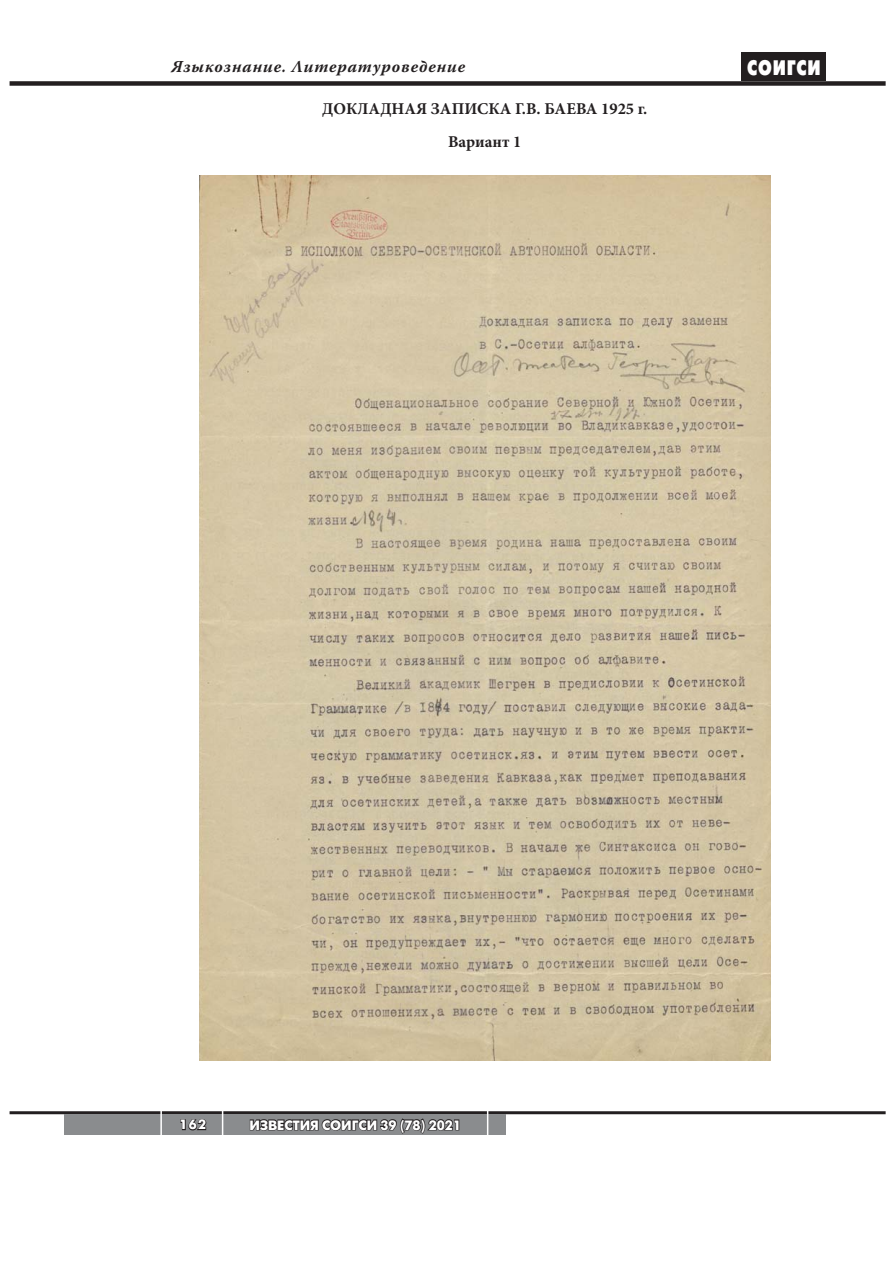
<style>
.page{position:relative;width:893px;height:1263px;background:#fff}
.page>*{position:absolute;margin:0;border:0;box-sizing:border-box;transform-origin:0 0}
.t1{font:21px "Futura Futuris Black C";letter-spacing:.05em;color:#fff;scale:.75 1}
.t2{font:700 16.5px/32.5px "Minion Pro";color:#231f20;text-align:center}
.t3{font:italic 700 16.5px "Warnock Pro";letter-spacing:.05em;color:#231f20}
.t4{font:700 13.5px "Futura Futuris C";color:#fff}
</style>
<div class="page">
<div style="left:742px;top:52px;width:84px;height:29px;background:#231f20"></div>
<div style="left:10px;top:81px;width:875px;height:5px;background:#231f20"></div>
<hr style="left:10px;top:1111px;width:875px;height:3px;background:#231f20">
<div style="left:64px;top:1114px;width:441px;height:21px;background:#8a8c8e"></div>
<svg style="left:249px;top:1119px;width:83px;height:12px"></svg>
<div style="left:330px;top:1119px;width:12px;height:12px;border:2px solid #231f20;border-radius:50%"></div>
<div style="left:333px;top:1121px;width:6px;height:7px;border:2px solid #231f20;border-radius:50%"></div>
<svg style="left:341px;top:1118px;width:119px;height:16px"></svg>
<svg style="left:180px;top:1119px;width:27px;height:12px"></svg>
<hr style="left:160px;top:1111px;width:2px;height:24px;background:#fff">
<svg style="left:222px;top:1111px;width:1px;height:24px"></svg>
<svg style="left:487px;top:1111px;width:1px;height:24px"></svg>
<img style="left:199px;top:175px;width:571px;height:885px">
<p class="t3" style="left:171px;top:57px;width:295px">Языкознание. Литературоведение</p>
<p class="t2" style="left:322px;top:92px;width:327px">ДОКЛАДНАЯ ЗАПИСКА Г.В. БАЕВА 1925 г.<br>Вариант 1</p>
<p class="t1" style="left:747px;top:56px;width:99px">СОИГСИ</p>
<p class="t4" style="left:179px;top:1117px;width:28px">162</p>
<p class="t4" style="left:250px;top:1117px;width:213px">ИЗВЕСТИЯ СОИГСИ 39 (78) 2021</p>
</div>
